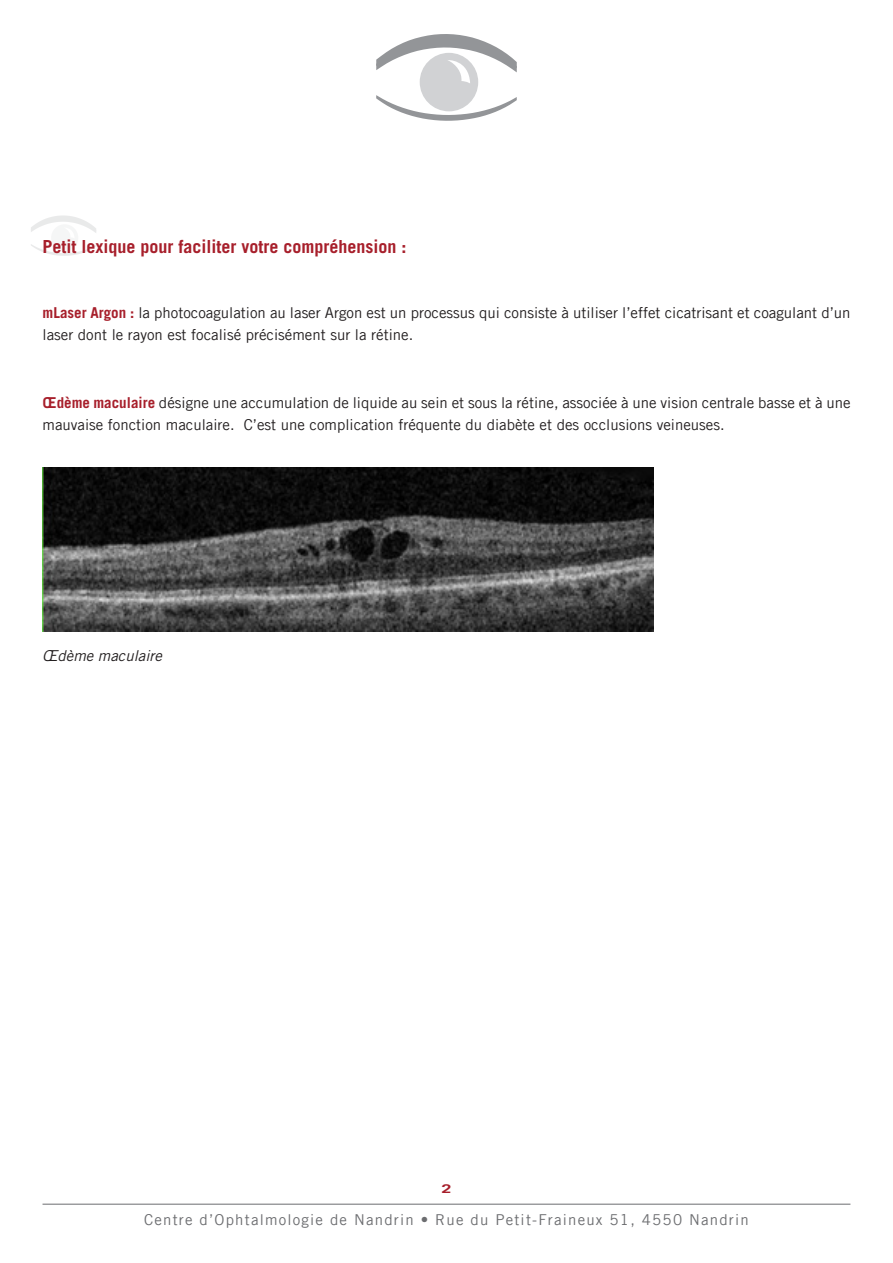
<style>
.page{position:relative;width:893px;height:1263px;background:#fff}
.page>*{position:absolute;margin:0;border:0;box-sizing:border-box;transform-origin:0 0}
.t1{font:700 18px "Trade Gothic LT Com";color:#a71f2b}
.t2{font:15px/22.5px "Trade Gothic LT Com";color:#231f20}
.t3{font:15px "Trade Gothic LT Com";letter-spacing:.08em;color:#6c6d70}
.t4{font:italic 15px "Trade Gothic LT Com";color:#231f20}
.t5{font:700 12px "Trade Gothic LT Com";color:#a71f2b;scale:1.5 1}
.s1{font-weight:700;color:#a71f2b}
</style>
<div class="page">
<div style="left:420px;top:53px;width:58px;height:58px;background:#d1d2d4;border-radius:50%"></div>
<svg style="left:376px;top:95px;width:141px;height:26px"></svg>
<svg style="left:376px;top:34px;width:141px;height:49px"></svg>
<div style="left:51px;top:224px;width:27px;height:27px;background:#f5f6f6;border-radius:50%"></div>
<svg style="left:31px;top:244px;width:65px;height:12px"></svg>
<svg style="left:31px;top:215px;width:65px;height:18px"></svg>
<hr style="left:43px;top:1204px;width:807px;height:1px;background:#6c6d70">
<img style="left:43px;top:468px;width:610px;height:163px">
<p class="t1" style="left:43px;top:236px;width:366px">Petit lexique pour faciliter votre compréhension :</p>
<p class="t2" style="left:43px;top:301px;width:809px"><span class="s1">mLaser Argon :</span> la photocoagulation au laser Argon est un processus qui consiste à utiliser l’effet cicatrisant et coagulant d’un laser dont le rayon est focalisé précisément sur la rétine.</p>
<p class="t2" style="left:43px;top:391px;width:809px"><span class="s1">Œdème maculaire</span> désigne une accumulation de liquide au sein et sous la rétine, associée à une vision centrale basse et à une mauvaise fonction maculaire. C’est une complication fréquente du diabète et des occlusions veineuses.</p>
<p class="t4" style="left:43px;top:646px;width:121px">Œdème maculaire</p>
<p class="t5" style="left:441px;top:1182px;width:8px">2</p>
<p class="t3" style="left:144px;top:1211px;width:606px">Centre d’Ophtalmologie de Nandrin • Rue du Petit-Fraineux 51, 4550 Nandrin</p>
</div>
